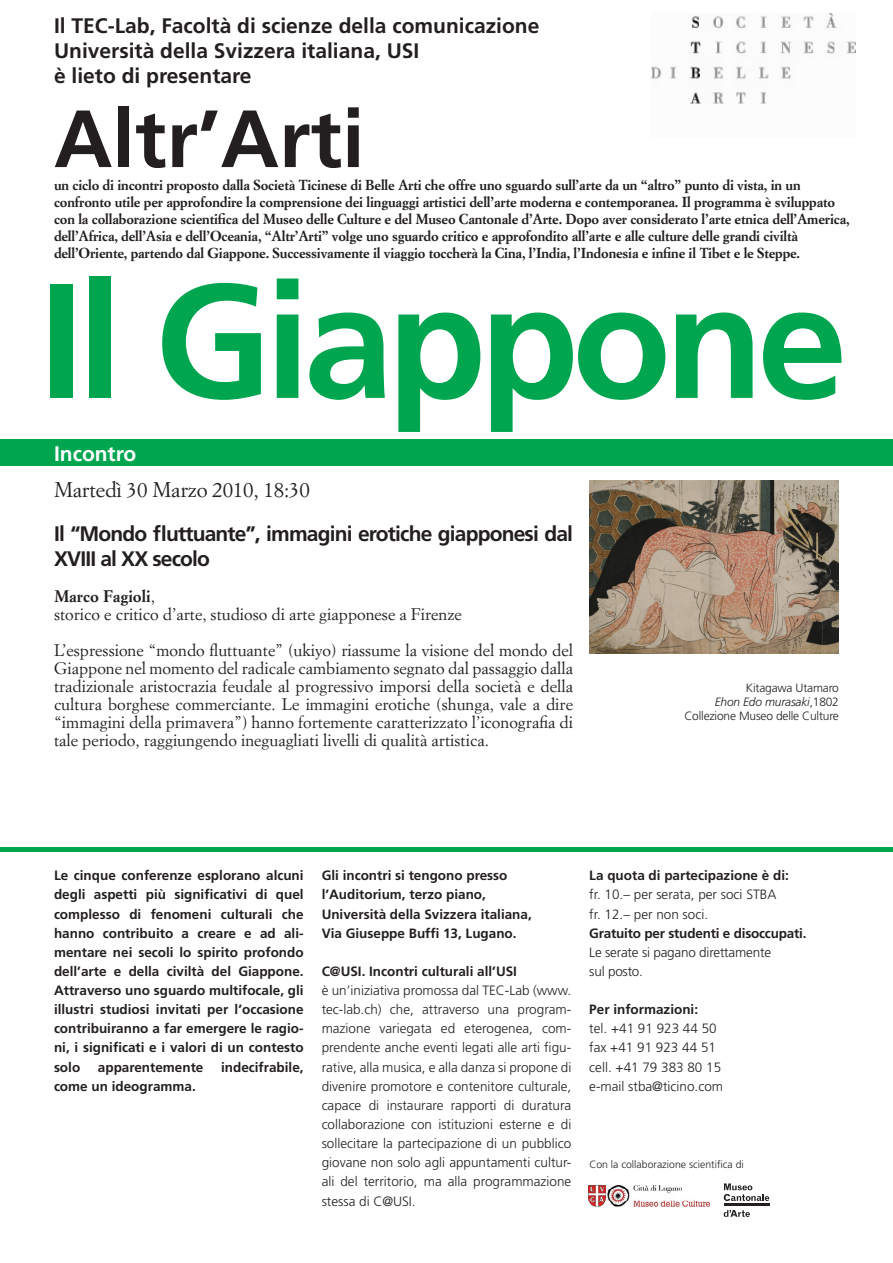
<style>
.page{position:relative;width:893px;height:1263px;background:#fff}
.page>*{position:absolute;margin:0;border:0;box-sizing:border-box;transform-origin:0 0}
.t1{font:700 162px "Frutiger LT Std";letter-spacing:-.04em;color:#00a54f}
.t2{font:700 81px "Frutiger LT Std";color:#231f20}
.t3{font:700 21px/25.2px "Frutiger LT Std";color:#231f20}
.t4{font:700 21px/25.2px "Frutiger LT Std";letter-spacing:-.04em;color:#231f20}
.t5{font:21px "Simoncini Garamond Std";letter-spacing:-.01em;color:#231f20}
.t6{font:700 21px "Frutiger LT Std";color:#fff}
.t7{font:16.5px/18px "Simoncini Garamond Std";color:#231f20}
.t8{font:700 14.25px/17.1px "Simoncini Garamond Std";letter-spacing:-.01em;color:#231f20}
.t9{font:700 13.5px/19.2px "Frutiger LT Std";color:#231f20;text-align:justify}
.t10{font:300 13.5px/19.2px "Frutiger LT Std";color:#231f20}
.t11{font:300 12px/14.4px "Frutiger LT Std";letter-spacing:-.015em;color:#231f20;text-align:right}
.t12{font:300 10.5px "Frutiger LT Std";color:#231f20}
.s1{font-weight:700}
.s2{font-style:italic}
</style>
<div class="page">
<div style="left:0;top:439px;width:893px;height:27px;background:#00a54f"></div>
<img style="left:652px;top:14px;width:204px;height:90px">
<img style="left:590px;top:480px;width:249px;height:173px">
<div style="left:0;top:847px;width:893px;height:5px;background:#00a54f"></div>
<img style="left:588px;top:1185px;width:121px;height:21px">
<hr style="left:724px;top:1204px;width:45px;height:2px;background:#231f20">
<svg style="left:724px;top:1183px;width:45px;height:18px"></svg>
<svg style="left:724px;top:1210px;width:26px;height:7px"></svg>
<h3 class="t3" style="left:54px;top:14px;width:487px">Il TEC-Lab, Facoltà di scienze della comunicazione<br>Università della Svizzera italiana, USI<br>è lieto di presentare</h3>
<h2 class="t2" style="left:54px;top:106px;width:312px">Altr’Arti</h2>
<p class="t8" style="left:54px;top:177px;width:797px">un ciclo di incontri proposto dalla Società Ticinese di Belle Arti che offre uno sguardo sull’arte da un “altro” punto di vista, in un confronto utile per approfondire la comprensione dei linguaggi artistici dell’arte moderna e contemporanea. Il programma è sviluppato con la collaborazione scientifica del Museo delle Culture e del Museo Cantonale d’Arte. Dopo aver considerato l’arte etnica dell’America, dell’Africa, dell’Asia e dell’Oceania, “Altr’Arti” volge uno sguardo critico e approfondito all’arte e alle culture delle grandi civiltà dell’Oriente, partendo dal Giappone. Successivamente il viaggio toccherà la Cina, l’India, l’Indonesia e infine il Tibet e le Steppe.</p>
<h1 class="t1" style="left:39px;top:277px;width:810px">Il Giappone</h1>
<h3 class="t6" style="left:54px;top:445px;width:84px">Incontro</h3>
<h3 class="t5" style="left:54px;top:481px;width:258px">Martedì 30 Marzo 2010, 18:30</h3>
<h3 class="t4" style="left:54px;top:522px;width:520px">Il “Mondo fluttuante”, immagini erotiche giapponesi dal<br>XVIII al XX secolo</h3>
<p class="t7" style="left:54px;top:588px;width:409px"><span class="s1">Marco Fagioli</span>,<br>storico e critico d’arte, studioso di arte giapponese a Firenze</p>
<p class="t7" style="left:54px;top:642px;width:520px;text-align:justify">L’espressione “mondo fluttuante” (ukiyo) riassume la visione del mondo del Giappone nel momento del radicale cambiamento segnato dal passaggio dalla tradizionale aristocrazia feudale al progressivo imporsi della società e della cultura borghese commerciante. Le immagini erotiche (shunga, vale a dire “immagini della primavera”) hanno fortemente caratterizzato l’iconografia di tale periodo, raggiungendo ineguagliati livelli di qualità artistica.</p>
<p class="t11" style="left:684px;top:681px;width:156px">Kitagawa Utamaro<br><span class="s2">Ehon Edo murasaki</span>,1802<br>Collezione Museo delle Culture</p>
<p class="t9" style="left:54px;top:867px;width:251px">Le cinque conferenze esplorano alcuni degli aspetti più significativi di quel complesso di fenomeni culturali che hanno contribuito a creare e ad ali&shy;mentare nei secoli lo spirito profondo dell’arte e della civiltà del Giappone.<br>Attraverso uno sguardo multifocale, gli illustri studiosi invitati per l’occasione contribuiranno a far emergere le ragio&shy;ni, i significati e i valori di un contesto solo</p>
<p class="t9" style="left:98px;top:1058px;width:107px">apparentemente</p>
<p class="t9" style="left:221px;top:1058px;width:84px">indecifrabile,</p>
<p class="t9" style="left:54px;top:1077px;width:143px">come un ideogramma.</p>
<p class="t9" style="left:322px;top:867px;width:212px;text-align:left">Gli incontri si tengono presso l’Auditorium, terzo piano,<br>Università della Svizzera italiana,<br>Via Giuseppe Buffi 13, Lugano.</p>
<p class="t9" style="left:322px;top:963px;width:197px">C@USI. Incontri culturali all’USI</p>
<p class="t10" style="left:322px;top:982px;width:251px;text-align:justify">è un’iniziativa promossa dal TEC-Lab (www. tec-lab.ch) che, attraverso una program&shy;mazione variegata ed eterogenea, com&shy;prendente anche eventi legati alle arti figu&shy;rative, alla musica, e alla danza si propone di divenire promotore e contenitore culturale, capace di instaurare rapporti di duratura collaborazione con istituzioni esterne e di sollecitare la partecipazione di un pubblico giovane non solo agli appuntamenti cultur&shy;ali del territorio, ma alla programmazione stessa di C@USI.</p>
<p class="t9" style="left:589px;top:867px;width:201px">La quota di partecipazione è di:</p>
<p class="t10" style="left:589px;top:886px;width:189px">fr. 10.– per serata, per soci STBA fr. 12.– per non soci.</p>
<p class="t9" style="left:589px;top:924px;width:219px">Gratuito per studenti e disoccupati.</p>
<p class="t10" style="left:589px;top:943px;width:183px">Le serate si pagano direttamente sul posto.</p>
<p class="t9" style="left:589px;top:1001px;width:110px">Per informazioni:</p>
<p class="t10" style="left:589px;top:1020px;width:135px">tel. +41 91 923 44 50 fax +41 91 923 44 51 cell. +41 79 383 80 15 e-mail stba@ticino.com</p>
<p class="t12" style="left:589px;top:1160px;width:156px">Con la collaborazione scientifica di</p>
</div>
